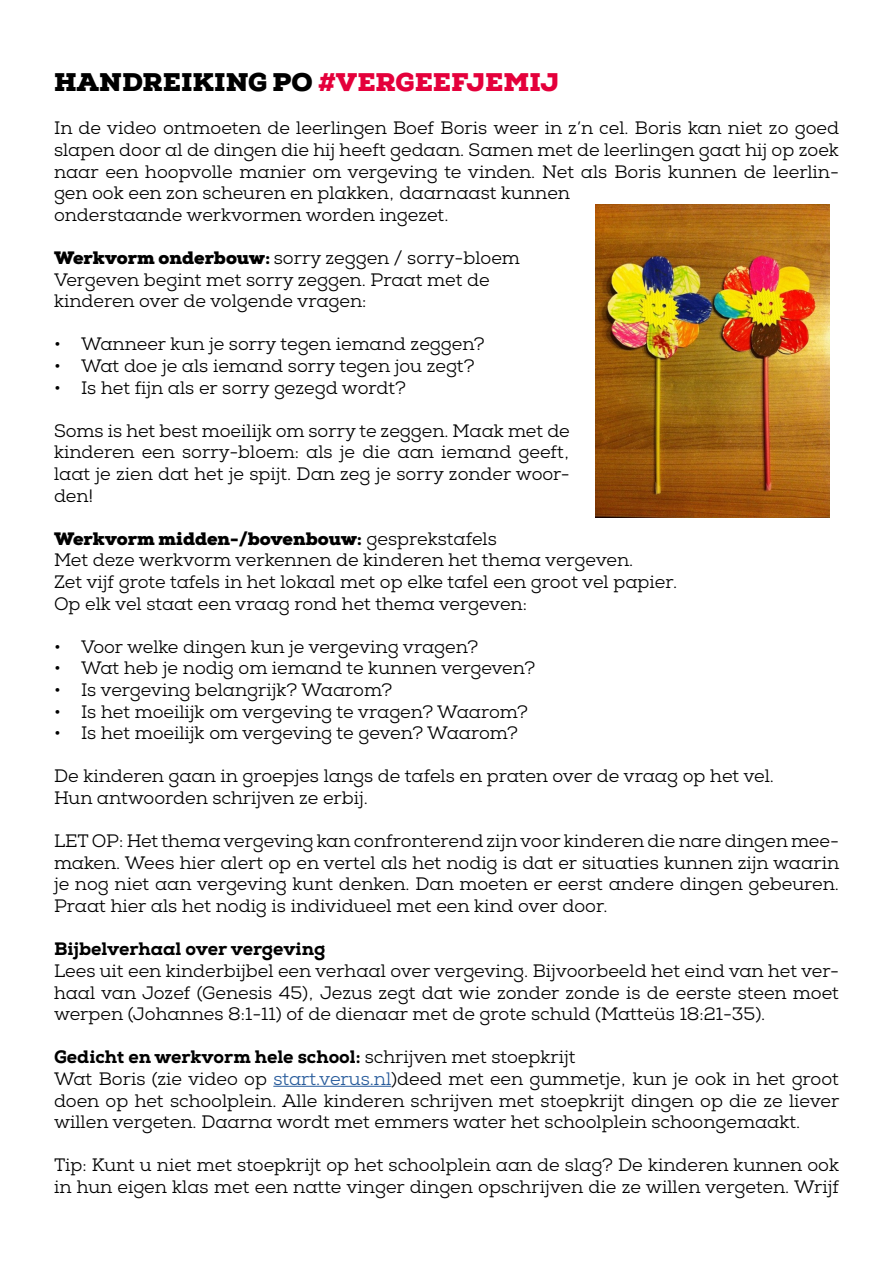
<style>
.page{position:relative;width:893px;height:1263px;background:#fff}
.page>*{position:absolute;margin:0;border:0;box-sizing:border-box;transform-origin:0 0}
.t1{font:900 25.5px "Nexa Slab";color:#000}
.t2{font:18px/21.6px "Nexa Slab";color:#000}
.t3{font:800 18px "Nexa Slab";color:#000}
.s1{color:#e4003b}
.s2{font-weight:900}
.s3{font-weight:800}
.s4{color:#275b9b}
</style>
<div class="page">
<hr style="left:273px;top:1086px;width:118px;height:1px;background:#275b9b">
<img style="left:595px;top:205px;width:234px;height:313px">
<h1 class="t1" style="left:54px;top:66px;width:507px">HANDREIKING PO <span class="s1">#VERGEEFJEMIJ</span></h1>
<p class="t2" style="left:54px;top:118px;width:786px">In de video ontmoeten de leerlingen Boef Boris weer in z’n cel. Boris kan niet zo goed slapen door al de dingen die hij heeft gedaan. Samen met de leerlingen gaat hij op zoek naar een hoopvolle manier om vergeving te vinden. Net als Boris kunnen de leerlin&shy;gen ook een zon scheuren en plakken, daarnaast kunnen<br>onderstaande werkvormen worden ingezet.</p>
<p class="t2" style="left:54px;top:247px;width:467px"><span class="s2">Werkvorm onderbouw:</span> sorry zeggen / sorry-bloem<br>Vergeven begint met sorry zeggen. Praat met de kinderen over de volgende vragen:</p>
<p class="t2" style="left:54px;top:334px;width:432px">• Wanneer kun je sorry tegen iemand zeggen?</p>
<p class="t2" style="left:54px;top:355px;width:422px">• Wat doe je als iemand sorry tegen jou zegt?</p>
<p class="t2" style="left:54px;top:377px;width:353px">• Is het fijn als er sorry gezegd wordt?</p>
<p class="t2" style="left:54px;top:420px;width:517px;text-align:justify">Soms is het best moeilijk om sorry te zeggen. Maak met de kinderen een sorry-bloem: als je die aan iemand geeft, laat je zien dat het je spijt. Dan zeg je sorry zonder woor&shy;den!</p>
<p class="t2" style="left:54px;top:528px;width:625px"><span class="s2">Werkvorm midden-/bovenbouw:</span> gesprekstafels<br>Met deze werkvorm verkennen de kinderen het thema vergeven.<br>Zet vijf grote tafels in het lokaal met op elke tafel een groot vel papier.<br>Op elk vel staat een vraag rond het thema vergeven:</p>
<p class="t2" style="left:54px;top:636px;width:426px">• Voor welke dingen kun je vergeving vragen?</p>
<p class="t2" style="left:54px;top:658px;width:483px">• Wat heb je nodig om iemand te kunnen vergeven?</p>
<p class="t2" style="left:54px;top:679px;width:340px">• Is vergeving belangrijk? Waarom?</p>
<p class="t2" style="left:54px;top:701px;width:476px">• Is het moeilijk om vergeving te vragen? Waarom?</p>
<p class="t2" style="left:54px;top:723px;width:466px">• Is het moeilijk om vergeving te geven? Waarom?</p>
<p class="t2" style="left:54px;top:766px;width:722px">De kinderen gaan in groepjes langs de tafels en praten over de vraag op het vel.<br>Hun antwoorden schrijven ze erbij.</p>
<p class="t2" style="left:54px;top:831px;width:787px;text-align:justify">LET OP: Het thema vergeving kan confronterend zijn voor kinderen die nare dingen mee&shy;maken. Wees hier alert op en vertel als het nodig is dat er situaties kunnen zijn waarin je nog niet aan vergeving kunt denken. Dan moeten er eerst andere dingen gebeuren.<br>Praat hier als het nodig is individueel met een kind over door.</p>
<p class="t3" style="left:54px;top:938px;width:273px">Bijbelverhaal over vergeving</p>
<p class="t2" style="left:54px;top:960px;width:786px;text-align:justify">Lees uit een kinderbijbel een verhaal over vergeving. Bijvoorbeeld het eind van het ver&shy;haal van Jozef (Genesis 45), Jezus zegt dat wie zonder zonde is de eerste steen moet werpen (Johannes 8:1-11) of de dienaar met de grote schuld (Matteüs 18:21-35).</p>
<p class="t2" style="left:54px;top:1047px;width:787px"><span class="s3">Gedicht en werkvorm hele school:</span> schrijven met stoepkrijt<br>Wat Boris (zie video op <span class="s4">start.verus.nl</span>)deed met een gummetje, kun je ook in het groot doen op het schoolplein. Alle kinderen schrijven met stoepkrijt dingen op die ze liever willen vergeten. Daarna wordt met emmers water het schoolplein schoongemaakt.</p>
<p class="t2" style="left:54px;top:1155px;width:786px">Tip: Kunt u niet met stoepkrijt op het schoolplein aan de slag? De kinderen kunnen ook in hun eigen klas met een natte vinger dingen opschrijven die ze willen vergeten. Wrijf</p>
</div>
